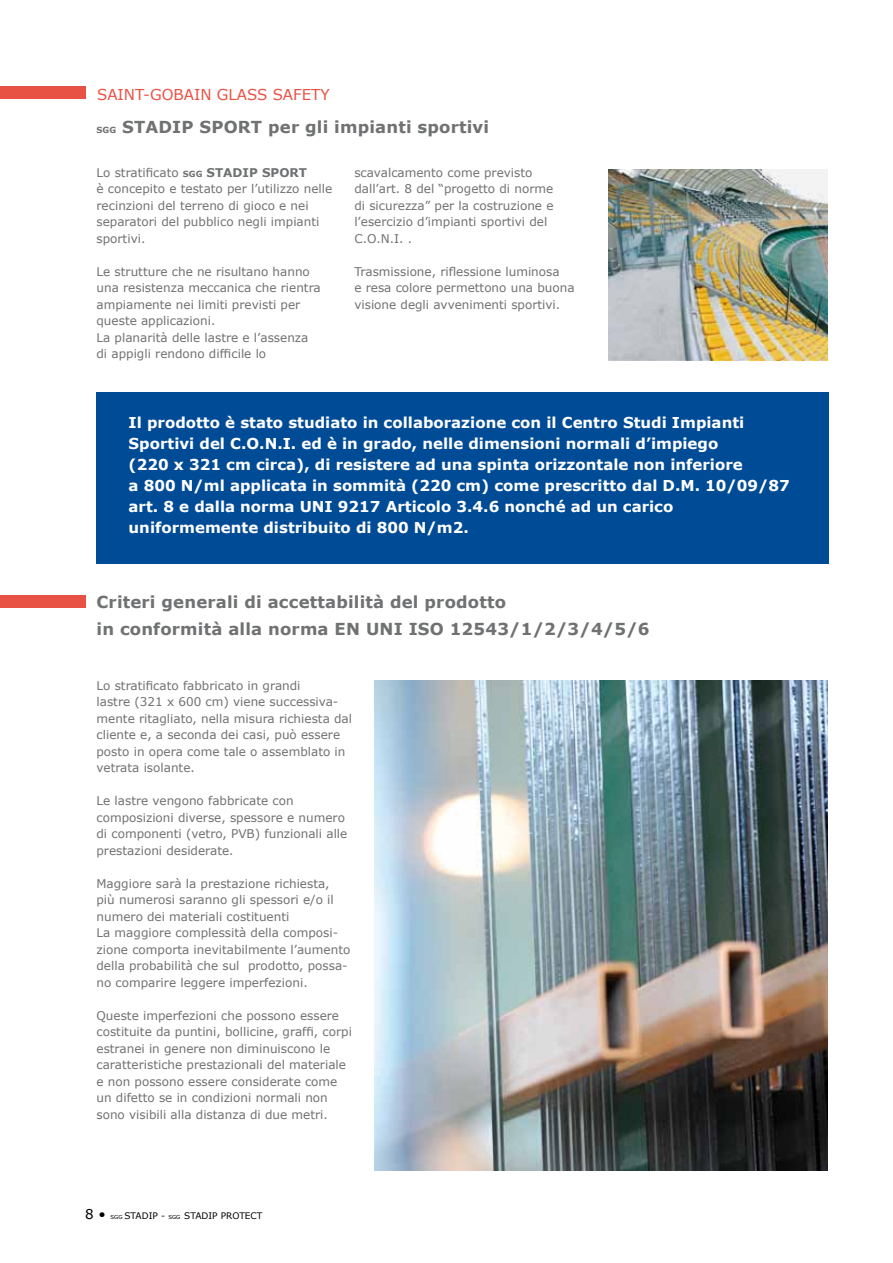
<style>
.page{position:relative;width:893px;height:1263px;background:#fff}
.page>*{position:absolute;margin:0;border:0;box-sizing:border-box;transform-origin:0 0}
.t1{font:700 16.5px/27px "Verdana";letter-spacing:.01em;color:#707172}
.t2{font:700 15px/21px "Verdana";color:#fff}
.t3{font:15px "Verdana";color:#e85245}
.t4{font:13.5px "Verdana";color:#000}
.t5{font:12px/16.5px "Verdana";color:#707172}
.t6{font:9px "Verdana";color:#000}
.s1{font-size:8.4px}
.s2{font-weight:700;font-size:8.4px}
.s3{font-weight:700}
.s4{font-size:5.4px}
</style>
<div class="page">
<div style="left:97px;top:392px;width:732px;height:171px;background:#004b95"></div>
<img style="left:374px;top:680px;width:453px;height:491px">
<img style="left:609px;top:170px;width:218px;height:190px">
<div style="left:0;top:595px;width:85px;height:13px;background:#e85245"></div>
<div style="left:0;top:86px;width:85px;height:13px;background:#e85245"></div>
<p class="t3" style="left:97px;top:85px;width:234px">SAINT-GOBAIN GLASS SAFETY</p>
<h1 class="t1" style="left:97px;top:113px;width:394px"><span class="s1">SGG</span> STADIP SPORT per gli impianti sportivi</h1>
<p class="t5" style="left:97px;top:164px;width:237px">Lo stratificato <span class="s2">SGG</span> <span class="s3">STADIP SPORT<br></span>è concepito e testato per l’utilizzo nelle recinzioni del terreno di gioco e nei separatori del pubblico negli impianti sportivi.</p>
<p class="t5" style="left:97px;top:263px;width:226px">Le strutture che ne risultano hanno una resistenza meccanica che rientra ampiamente nei limiti previsti per queste applicazioni.<br>La planarità delle lastre e l’assenza di appigli rendono difficile lo</p>
<p class="t5" style="left:354px;top:164px;width:201px">scavalcamento come previsto dall’art. 8 del “progetto di norme di sicurezza” per la costruzione e l’esercizio d’impianti sportivi del<br>C.O.N.I. .</p>
<p class="t5" style="left:354px;top:263px;width:222px">Trasmissione, riflessione luminosa<br>e resa colore permettono una buona visione degli avvenimenti sportivi.</p>
<p class="t2" style="left:129px;top:411px;width:663px">Il prodotto è stato studiato in collaborazione con il Centro Studi Impianti Sportivi del C.O.N.I. ed è in grado, nelle dimensioni normali d’impiego<br>(220 x 321 cm circa), di resistere ad una spinta orizzontale non inferiore<br>a 800 N/ml applicata in sommità (220 cm) come prescritto dal D.M. 10/09/87 art. 8 e dalla norma UNI 9217 Articolo 3.4.6 nonché ad un carico uniformemente distribuito di 800 N/m2.</p>
<h1 class="t1" style="left:97px;top:588px;width:555px">Criteri generali di accettabilità del prodotto<br>in conformità alla norma EN UNI ISO 12543/1/2/3/4/5/6</h1>
<p class="t5" style="left:97px;top:676px;width:257px">Lo stratificato fabbricato in grandi<br>lastre (321 x 600 cm) viene successiva&shy;mente ritagliato, nella misura richiesta dal cliente e, a seconda dei casi, può essere posto in opera come tale o assemblato in vetrata isolante.</p>
<p class="t5" style="left:97px;top:792px;width:252px">Le lastre vengono fabbricate con composizioni diverse, spessore e numero di componenti (vetro, PVB) funzionali alle prestazioni desiderate.</p>
<p class="t5" style="left:97px;top:874px;width:255px">Maggiore sarà la prestazione richiesta, più numerosi saranno gli spessori e/o il numero dei materiali costituenti<br>La maggiore complessità della composi&shy;zione comporta inevitabilmente l’aumento della probabilità che sul prodotto, possa&shy;no comparire leggere imperfezioni.</p>
<p class="t5" style="left:97px;top:1006px;width:257px">Queste imperfezioni che possono essere costituite da puntini, bollicine, graffi, corpi estranei in genere non diminuiscono le caratteristiche prestazionali del materiale e non possono essere considerate come un difetto se in condizioni normali non sono visibili alla distanza di due metri.</p>
<p class="t4" style="left:85px;top:1206px;width:22px">8 •</p>
<p class="t6" style="left:110px;top:1210px;width:153px"><span class="s4">SGG</span> STADIP - <span class="s4">SGG</span> STADIP PROTECT</p>
</div>
